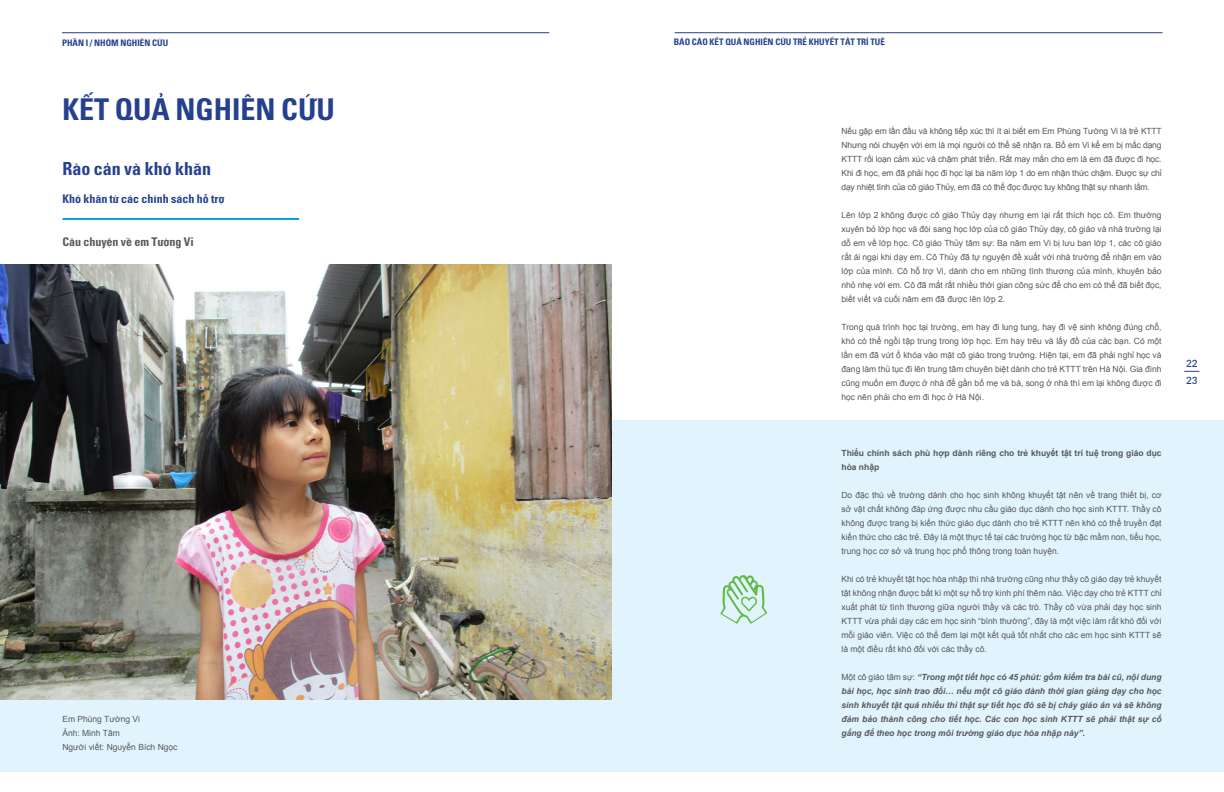
<style>
.page{position:relative;width:1224px;height:792px;background:#fff}
.page>*{position:absolute;margin:0;border:0;box-sizing:border-box;transform-origin:0 0}
.t1{font:700 30px "Iris Univers Condensed";color:#25408f}
.t2{font:700 18px "Iris Univers Condensed";color:#25408f}
.t3{font:700 12px "Iris Univers Condensed";color:#25408f}
.t4{font:700 12px "Iris Univers Condensed";color:#58595b}
.t5{font:600 10px "Lato";color:#25408f}
.t6{font:700 9px "Iris Univers Condensed";color:#25408f}
.t7{font:8.5px/14px "Arial";color:#58595b;text-align:justify}
.t8{font:italic 700 8.5px/14px "Arial";color:#58595b;text-align:justify}
.t9{font:700 8.5px/14px "Arial";color:#58595b}
.s1{font-weight:400;font-style:normal}
</style>
<div class="page">
<div style="left:0;top:420px;width:1224px;height:352px;background:#e1f4fd"></div>
<svg style="left:720px;top:575px;width:47px;height:49px"></svg>
<hr style="left:675px;top:32px;width:488px;height:1px;background:#25408f">
<hr style="left:62px;top:32px;width:487px;height:1px;background:#25408f">
<svg style="left:1184px;top:371px;width:15px;height:1px"></svg>
<img style="left:1px;top:264px;width:611px;height:436px">
<hr style="left:63px;top:218px;width:236px;height:2px;background:#00a4e3">
<p class="t6" style="left:62px;top:37px;width:108px">PHẦN I / NHÓM NGHIÊN CỨU</p>
<p class="t6" style="left:674px;top:36px;width:213px">BÁO CÁO KẾT QUẢ NGHIÊN CỨU TRẺ KHUYẾT TẬT TRÍ TUỆ</p>
<h1 class="t1" style="left:62px;top:90px;width:274px">KẾT QUẢ NGHIÊN CỨU</h1>
<h2 class="t2" style="left:62px;top:157px;width:150px">Rào cản và khó khăn</h2>
<h3 class="t3" style="left:62px;top:191px;width:164px">Khó khăn từ các chính sách hỗ trợ</h3>
<h3 class="t4" style="left:62px;top:234px;width:133px">Câu chuyện về em Tường Vi</h3>
<p class="t7" style="left:62px;top:712px;width:117px;text-align:left">Em Phùng Tường Vi<br>Ảnh: Minh Tâm<br>Người viết: Nguyễn Bích Ngọc</p>
<p class="t7" style="left:842px;top:124px;width:322px">Nếu gặp em lần đầu và không tiếp xúc thì ít ai biết em Em Phùng Tường Vi là trẻ KTTT Nhưng nói chuyện với em là mọi người có thể sẽ nhận ra. Bố em Vi kể em bị mắc dạng KTTT rối loạn cảm xúc và chậm phát triển. Rất may mắn cho em là em đã được đi học.<br>Khi đi học, em đã phải học đi học lại ba năm lớp 1 do em nhận thức chậm. Được sự chỉ dạy nhiệt tình của cô giáo Thủy, em đã có thể đọc được tuy không thật sự nhanh lắm.</p>
<p class="t7" style="left:842px;top:208px;width:322px">Lên lớp 2 không được cô giáo Thủy dạy nhưng em lại rất thích học cô. Em thường xuyên bỏ lớp học và đòi sang học lớp của cô giáo Thủy dạy, cô giáo và nhà trường lại dỗ em về lớp học. Cô giáo Thủy tâm sự: Ba năm em Vi bị lưu ban lớp 1, các cô giáo rất ái ngại khi dạy em. Cô Thủy đã tự nguyện đề xuất với nhà trường để nhận em vào lớp của mình. Cô hỗ trợ Vi, dành cho em những tình thương của mình, khuyên bảo nhỏ nhẹ với em. Cô đã mất rất nhiều thời gian công sức để cho em có thể đã biết đọc, biết viết và cuối năm em đã được lên lớp 2.</p>
<p class="t7" style="left:842px;top:320px;width:322px">Trong quá trình học tại trường, em hay đi lung tung, hay đi vệ sinh không đúng chỗ, khó có thể ngồi tập trung trong lớp học. Em hay trêu và lấy đồ của các bạn. Có một lần em đã vứt ổ khóa vào mặt cô giáo trong trường. Hiện tại, em đã phải nghỉ học và đang làm thủ tục đi lên trung tâm chuyên biệt dành cho trẻ KTTT trên Hà Nội. Gia đình cũng muốn em được ở nhà để gần bố mẹ và bà, song ở nhà thì em lại không được đi học nên phải cho em đi học ở Hà Nội.</p>
<p class="t9" style="left:842px;top:446px;width:322px">Thiếu chính sách phù hợp dành riêng cho trẻ khuyết tật trí tuệ trong giáo dục hòa nhập</p>
<p class="t7" style="left:842px;top:488px;width:322px">Do đặc thù về trường dành cho học sinh không khuyết tật nên về trang thiết bị, cơ sở vật chất không đáp ứng được nhu cầu giáo dục dành cho học sinh KTTT. Thầy cô không được trang bị kiến thức giáo dục dành cho trẻ KTTT nên khó có thể truyền đạt kiến thức cho các trẻ. Đây là một thực tế tại các trường học từ bậc mầm non, tiểu học, trung học cơ sở và trung học phổ thông trong toàn huyện.</p>
<p class="t7" style="left:842px;top:572px;width:322px">Khi có trẻ khuyết tật học hòa nhập thì nhà trường cũng như thầy cô giáo dạy trẻ khuyết tật không nhận được bất kì một sự hỗ trợ kinh phí thêm nào. Việc dạy cho trẻ KTTT chỉ xuất phát từ tình thương giữa người thầy và các trò. Thầy cô vừa phải dạy học sinh KTTT vừa phải dạy các em học sinh “bình thường”, đây là một việc làm rất khó đối với mỗi giáo viên. Việc có thể đem lại một kết quả tốt nhất cho các em học sinh KTTT sẽ là một điều rất khó đối với các thầy cô.</p>
<p class="t8" style="left:842px;top:670px;width:322px"><span class="s1">Một cô giáo tâm sự:</span> “Trong một tiết học có 45 phút: gồm kiểm tra bài cũ, nội dung bài học, học sinh trao đổi… nếu một cô giáo dành thời gian giảng dạy cho học sinh khuyết tật quá nhiều thì thật sự tiết học đó sẽ bị cháy giáo án và sẽ không đảm bảo thành công cho tiết học. Các con học sinh KTTT sẽ phải thật sự cố gắng để theo học trong môi trường giáo dục hòa nhập này”.</p>
<p class="t5" style="left:1186px;top:356px;width:13px">22</p>
<p class="t5" style="left:1186px;top:373px;width:13px">23</p>
</div>
